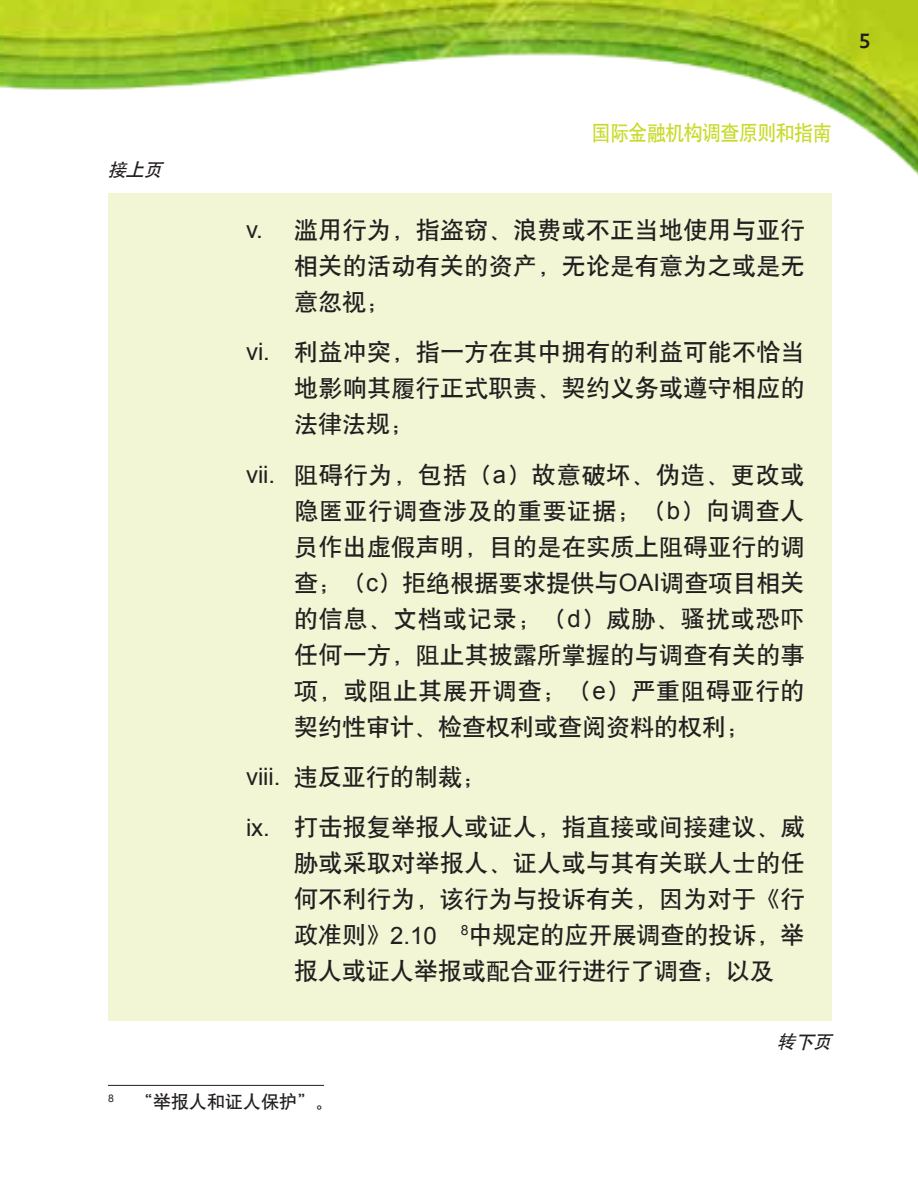
<style>
.page{position:relative;width:918px;height:1188px;background:#fff}
.page>*{position:absolute;margin:0;border:0;box-sizing:border-box;transform-origin:0 0}
.t1{font:24px/36px "H Yb 1 gj";letter-spacing:.015em;color:#231f20;text-align:justify}
.t2{font:21px "H Yb 1 gj";letter-spacing:-.025em;color:#c9da2b;scale:.9 1}
.t3{font:500 21px "Ideal Sans";color:#231f20}
.t4{font:18px "H Yb 1 gj";color:#231f20}
.t5{font:italic 18px "H Yb 1 gj";color:#231f20}
.s1{font-family:"Arial"}
</style>
<div class="page">
<div style="left:108px;top:193px;width:724px;height:828px;background:#f2f6d5"></div>
<img style="left:0;top:0;width:918px;height:176px">
<hr style="left:108px;top:1085px;width:216px;height:1px;background:#231f20">
<p class="t3" style="left:859px;top:25px;width:13px">5</p>
<p class="t5" style="left:108px;top:160px;width:60px">接上页</p>
<p class="t2" style="left:592px;top:123px;width:268px">国际金融机构调查原则和指南</p>
<p class="t1" style="left:294px;top:212px;width:512px;text-indent:-48px"><span class="s1">v.</span> 滥用行为，指盗窃、浪费或不正当地使用与亚行相关的活动有关的资产，无论是有意为之或是无意忽视；</p>
<p class="t1" style="left:294px;top:334px;width:512px;text-indent:-48px"><span class="s1">vi.</span> 利益冲突，指一方在其中拥有的利益可能不恰当地影响其履行正式职责、契约义务或遵守相应的法律法规；</p>
<p class="t1" style="left:294px;top:456px;width:512px;text-indent:-48px"><span class="s1">vii.</span> 阻碍行为，包括（<span class="s1">a</span>）故意破坏、伪造、更改或隐匿亚行调查涉及的重要证据；（<span class="s1">b</span>）向调查人员作出虚假声明，目的是在实质上阻碍亚行的调查；（<span class="s1">c</span>）拒绝根据要求提供与<span class="s1">OAI</span>调查项目相关的信息、文档或记录；（<span class="s1">d</span>）威胁、骚扰或恐吓任何一方，阻止其披露所掌握的与调查有关的事项，或阻止其展开调查；（<span class="s1">e</span>）严重阻碍亚行的契约性审计、检查权利或查阅资料的权利；</p>
<p class="t1" style="left:246px;top:752px;width:560px;line-height:50.4px"><span class="s1">viii.</span> 违反亚行的制裁；<br><span class="s1">ix.</span> 打击报复举报人或证人，指直接或间接建议、威</p>
<p class="t1" style="left:294px;top:845px;width:512px">胁或采取对举报人、证人或与其有关联人士的任何不利行为，该行为与投诉有关，因为对于《行政准则》<span class="s1">2.10</span> <sup>8</sup>中规定的应开展调查的投诉，举报人或证人举报或配合亚行进行了调查；以及</p>
<p class="t5" style="left:778px;top:1033px;width:60px">转下页</p>
<p class="t4" style="left:108px;top:1093px;width:227px"><sup>8</sup> “举报人和证人保护”。</p>
</div>
